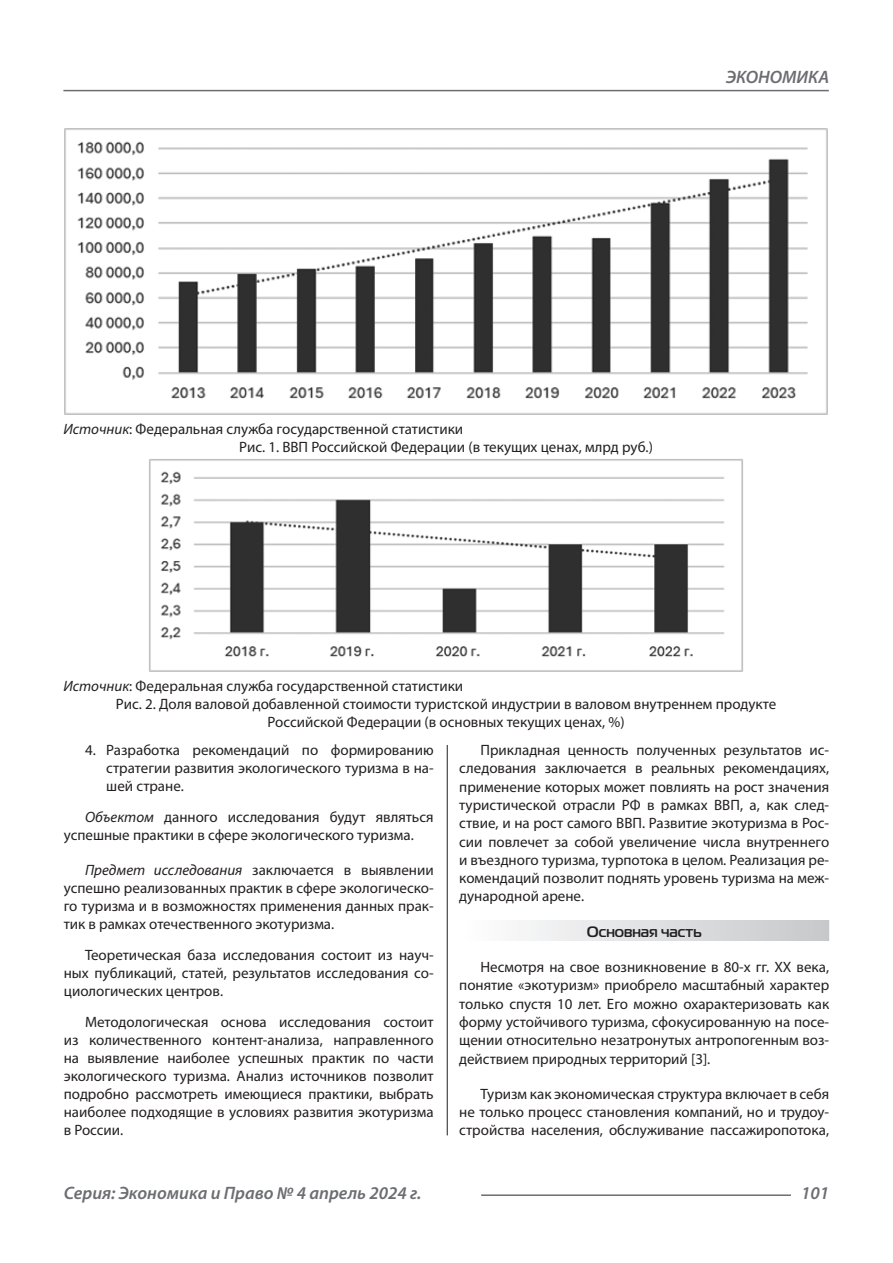
<style>
.page{position:relative;width:893px;height:1263px;background:#fff}
.page>*{position:absolute;margin:0;border:0;box-sizing:border-box;transform-origin:0 0}
.t1{font:italic 600 18px "Myriad Pro";color:#6c6d70}
.Статья_текст{font:15px/18px "Myriad Pro";color:#231f20;text-align:justify}
.Статья_подзаголовок{font:700 15px "Magistral C";color:#231f20}
.s1{font-style:italic}
</style>
<div class="page">
<hr style="left:447px;top:128px;width:1px;height:1007px;background:#231f20">
<hr style="left:63px;top:90px;width:766px;height:1px;background:#6c6d70">
<hr style="left:481px;top:1194px;width:310px;height:2px;background:#6c6d70">
<div style="left:459px;top:920px;width:370px;height:21px;background:linear-gradient(to right,#fefeff,#c6c8ca)"></div>
<div style="left:441px;top:727px;width:11px;height:17px;background:#fff"></div>
<div style="left:63px;top:128px;width:766px;height:599px;background:#fff"></div>
<img style="left:64px;top:128px;width:764px;height:287px">
<img style="left:149px;top:459px;width:594px;height:213px">
<p class="t1" style="left:726px;top:66px;width:105px">ЭКОНОМИКА</p>
<p class="Статья_текст" style="left:63px;top:419px;width:401px"><span class="s1">Источник</span>: Федеральная служба государственной статистики</p>
<p class="Статья_текст" style="left:239px;top:437px;width:415px">Рис. 1. ВВП Российской Федерации (в текущих ценах, млрд руб.)</p>
<p class="Статья_текст" style="left:63px;top:676px;width:401px"><span class="s1">Источник</span>: Федеральная служба государственной статистики</p>
<p class="Статья_текст" style="left:116px;top:694px;width:662px;text-align:center">Рис. 2. Доля валовой добавленной стоимости туристской индустрии в валовом внутреннем продукте<br>Российской Федерации (в основных текущих ценах, %)</p>
<p class="Статья_текст" style="left:106px;top:741px;width:329px;text-indent:-21px">4. Разработка рекомендаций по формированию стратегии развития экологического туризма в на&shy;шей стране.</p>
<p class="Статья_текст" style="left:64px;top:808px;width:371px;text-indent:21px"><span class="s1">Объектом</span> данного исследования будут являться успешные практики в сфере экологического туризма.</p>
<p class="Статья_текст" style="left:64px;top:861px;width:371px;text-indent:21px"><span class="s1">Предмет исследования</span> заключается в выявлении успешно реализованных практик в сфере экологическо&shy;го туризма и в возможностях применения данных прак&shy;тик в рамках отечественного экотуризма.</p>
<p class="Статья_текст" style="left:64px;top:946px;width:371px;text-indent:21px">Теоретическая база исследования состоит из науч&shy;ных публикаций, статей, результатов исследования со&shy;циологических центров.</p>
<p class="Статья_текст" style="left:64px;top:1013px;width:371px;text-indent:21px">Методологическая основа исследования состоит из количественного контент-анализа, направленного на выявление наиболее успешных практик по части экологического туризма. Анализ источников позволит подробно рассмотреть имеющиеся практики, выбрать наиболее подходящие в условиях развития экотуризма в России.</p>
<p class="Статья_текст" style="left:459px;top:741px;width:371px;text-indent:21px">Прикладная ценность полученных результатов ис&shy;следования заключается в реальных рекомендациях, применение которых может повлиять на рост значения туристической отрасли РФ в рамках ВВП, а, как след&shy;ствие, и на рост самого ВВП. Развитие экотуризма в Рос&shy;сии повлечет за собой увеличение числа внутреннего и въездного туризма, турпотока в целом. Реализация ре&shy;комендаций позволит поднять уровень туризма на меж&shy;дународной арене.</p>
<p class="Статья_подзаголовок" style="left:587px;top:922px;width:116px">Основная часть</p>
<p class="Статья_текст" style="left:459px;top:958px;width:371px;text-indent:21px">Несмотря на свое возникновение в 80-х гг. ХХ века, понятие «экотуризм» приобрело масштабный характер только спустя 10 лет. Его можно охарактеризовать как форму устойчивого туризма, сфокусированную на посе&shy;щении относительно незатронутых антропогенным воз&shy;действием природных территорий [3].</p>
<p class="Статья_текст" style="left:459px;top:1084px;width:371px;text-indent:21px">Туризм как экономическая структура включает в себя не только процесс становления компаний, но и трудоу&shy;стройства населения, обслуживание пассажиропотока,</p>
<p class="t1" style="left:64px;top:1182px;width:359px">Серия: Экономика и Право № 4 апрель 2024 г.</p>
<p class="t1" style="left:801px;top:1182px;width:30px">101</p>
</div>
